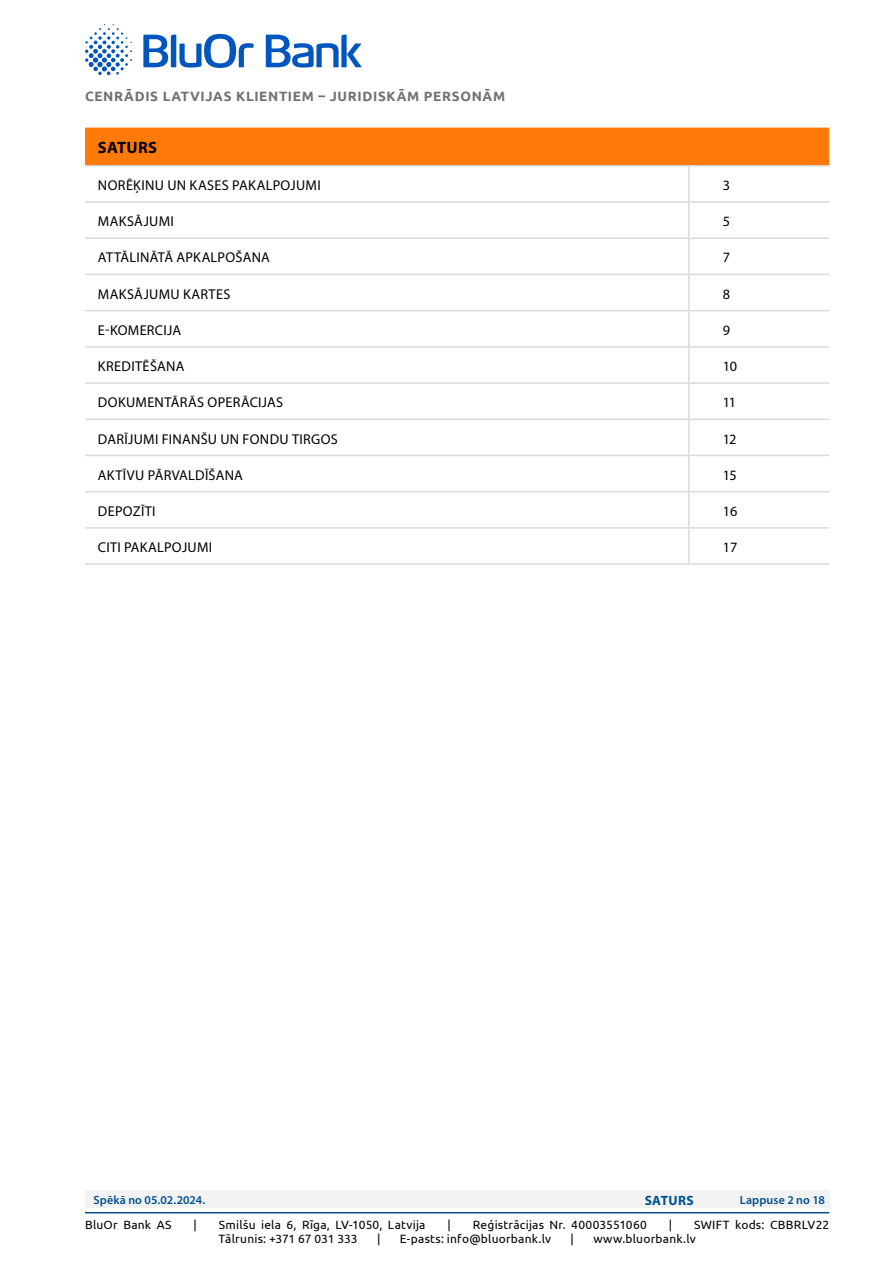
<style>
.page{position:relative;width:893px;height:1263px;background:#fff}
.page>*{position:absolute;margin:0;border:0;box-sizing:border-box;transform-origin:0 0}
.t1{font:700 16.5px "Myriad Pro";letter-spacing:.015em;color:#000}
.t2{font:14.25px "Myriad Pro";letter-spacing:.02em;color:#000}
.t3{font:700 13.5px "Ubuntu";letter-spacing:.05em;color:#717171}
.t4{font:700 13.5px "Myriad Pro";letter-spacing:.025em;color:#005091}
.t5{font:12px "Ubuntu";letter-spacing:.02em;color:#000}
.t6{font:600 12px "Myriad Pro";letter-spacing:.01em;color:#005091}
</style>
<div class="page">
<hr style="left:85px;top:1212px;width:744px;height:1px;background:#005091">
<div style="left:85px;top:1191px;width:744px;height:17px;background:#f2f2f2"></div>
<svg style="left:85px;top:24px;width:47px;height:51px"></svg>
<svg style="left:143px;top:34px;width:111px;height:34px"></svg>
<svg style="left:266px;top:35px;width:96px;height:33px"></svg>
<div style="left:85px;top:128px;width:744px;height:37px;background:#ff7a08"></div>
<hr style="left:85px;top:165px;width:603px;height:2px;background:#d9dada">
<hr style="left:85px;top:201px;width:603px;height:2px;background:#d9dada">
<hr style="left:85px;top:237px;width:603px;height:2px;background:#d9dada">
<hr style="left:85px;top:274px;width:603px;height:1px;background:#d9dada">
<hr style="left:85px;top:310px;width:603px;height:1px;background:#d9dada">
<hr style="left:85px;top:346px;width:603px;height:2px;background:#d9dada">
<hr style="left:85px;top:382px;width:603px;height:2px;background:#d9dada">
<hr style="left:85px;top:418px;width:603px;height:2px;background:#d9dada">
<hr style="left:85px;top:455px;width:603px;height:1px;background:#d9dada">
<hr style="left:85px;top:491px;width:603px;height:1px;background:#d9dada">
<hr style="left:85px;top:527px;width:603px;height:2px;background:#d9dada">
<hr style="left:85px;top:563px;width:603px;height:2px;background:#d9dada">
<hr style="left:688px;top:165px;width:141px;height:2px;background:#d9dada">
<hr style="left:688px;top:167px;width:2px;height:34px;background:#d9dada">
<hr style="left:688px;top:201px;width:141px;height:2px;background:#d9dada">
<hr style="left:688px;top:203px;width:2px;height:34px;background:#d9dada">
<hr style="left:688px;top:237px;width:141px;height:2px;background:#d9dada">
<hr style="left:688px;top:239px;width:2px;height:35px;background:#d9dada">
<hr style="left:688px;top:274px;width:141px;height:1px;background:#d9dada">
<hr style="left:688px;top:275px;width:2px;height:35px;background:#d9dada">
<hr style="left:688px;top:310px;width:141px;height:1px;background:#d9dada">
<hr style="left:688px;top:311px;width:2px;height:35px;background:#d9dada">
<hr style="left:688px;top:346px;width:141px;height:2px;background:#d9dada">
<hr style="left:688px;top:348px;width:2px;height:34px;background:#d9dada">
<hr style="left:688px;top:382px;width:141px;height:2px;background:#d9dada">
<hr style="left:688px;top:384px;width:2px;height:34px;background:#d9dada">
<hr style="left:688px;top:418px;width:141px;height:2px;background:#d9dada">
<hr style="left:688px;top:420px;width:2px;height:35px;background:#d9dada">
<hr style="left:688px;top:455px;width:141px;height:1px;background:#d9dada">
<hr style="left:688px;top:456px;width:2px;height:35px;background:#d9dada">
<hr style="left:688px;top:491px;width:141px;height:1px;background:#d9dada">
<hr style="left:688px;top:492px;width:2px;height:35px;background:#d9dada">
<hr style="left:688px;top:527px;width:141px;height:2px;background:#d9dada">
<hr style="left:688px;top:529px;width:2px;height:34px;background:#d9dada">
<hr style="left:688px;top:563px;width:141px;height:2px;background:#d9dada">
<p class="t3" style="left:85px;top:88px;width:422px">CENRĀDIS LATVIJAS KLIENTIEM – JURIDISKĀM PERSONĀM</p>
<p class="t1" style="left:98px;top:138px;width:61px">SATURS</p>
<p class="t2" style="left:98px;top:177px;width:224px">NORĒĶINU UN KASES PAKALPOJUMI</p>
<p class="t2" style="left:723px;top:177px;width:9px">3</p>
<p class="t2" style="left:98px;top:214px;width:78px">MAKSĀJUMI</p>
<p class="t2" style="left:723px;top:214px;width:9px">5</p>
<p class="t2" style="left:98px;top:250px;width:174px">ATTĀLINĀTĀ APKALPOŠANA</p>
<p class="t2" style="left:723px;top:250px;width:9px">7</p>
<p class="t2" style="left:98px;top:286px;width:134px">MAKSĀJUMU KARTES</p>
<p class="t2" style="left:723px;top:286px;width:9px">8</p>
<p class="t2" style="left:98px;top:322px;width:85px">E-KOMERCIJA</p>
<p class="t2" style="left:723px;top:322px;width:9px">9</p>
<p class="t2" style="left:98px;top:359px;width:88px">KREDITĒŠANA</p>
<p class="t2" style="left:723px;top:359px;width:15px">10</p>
<p class="t2" style="left:98px;top:395px;width:187px">DOKUMENTĀRĀS OPERĀCIJAS</p>
<p class="t2" style="left:723px;top:395px;width:15px">11</p>
<p class="t2" style="left:98px;top:431px;width:241px">DARĪJUMI FINANŠU UN FONDU TIRGOS</p>
<p class="t2" style="left:723px;top:431px;width:15px">12</p>
<p class="t2" style="left:98px;top:467px;width:147px">AKTĪVU PĀRVALDĪŠANA</p>
<p class="t2" style="left:723px;top:467px;width:15px">15</p>
<p class="t2" style="left:98px;top:504px;width:59px">DEPOZĪTI</p>
<p class="t2" style="left:723px;top:504px;width:16px">16</p>
<p class="t2" style="left:98px;top:540px;width:116px">CITI PAKALPOJUMI</p>
<p class="t2" style="left:723px;top:540px;width:16px">17</p>
<p class="t6" style="left:94px;top:1193px;width:113px">Spēkā no 05.02.2024.</p>
<p class="t6" style="left:740px;top:1193px;width:87px">Lappuse 2 no 18</p>
<p class="t4" style="left:645px;top:1193px;width:51px">SATURS</p>
<p class="t5" style="left:85px;top:1217px;width:88px">BluOr Bank AS</p>
<p class="t5" style="left:194px;top:1217px;width:5px">|</p>
<p class="t5" style="left:219px;top:1217px;width:208px">Smilšu iela 6, Rīga, LV-1050, Latvija</p>
<p class="t5" style="left:447px;top:1217px;width:5px">|</p>
<p class="t5" style="left:473px;top:1217px;width:176px">Reģistrācijas Nr. 40003551060</p>
<p class="t5" style="left:669px;top:1217px;width:5px">|</p>
<p class="t5" style="left:694px;top:1217px;width:137px">SWIFT kods: CBBRLV22</p>
<p class="t5" style="left:218px;top:1231px;width:141px">Tālrunis: +371 67 031 333</p>
<p class="t5" style="left:377px;top:1231px;width:5px">|</p>
<p class="t5" style="left:400px;top:1231px;width:153px">E-pasts: info@bluorbank.lv</p>
<p class="t5" style="left:571px;top:1231px;width:5px">|</p>
<p class="t5" style="left:593px;top:1231px;width:104px">www.bluorbank.lv</p>
</div>
